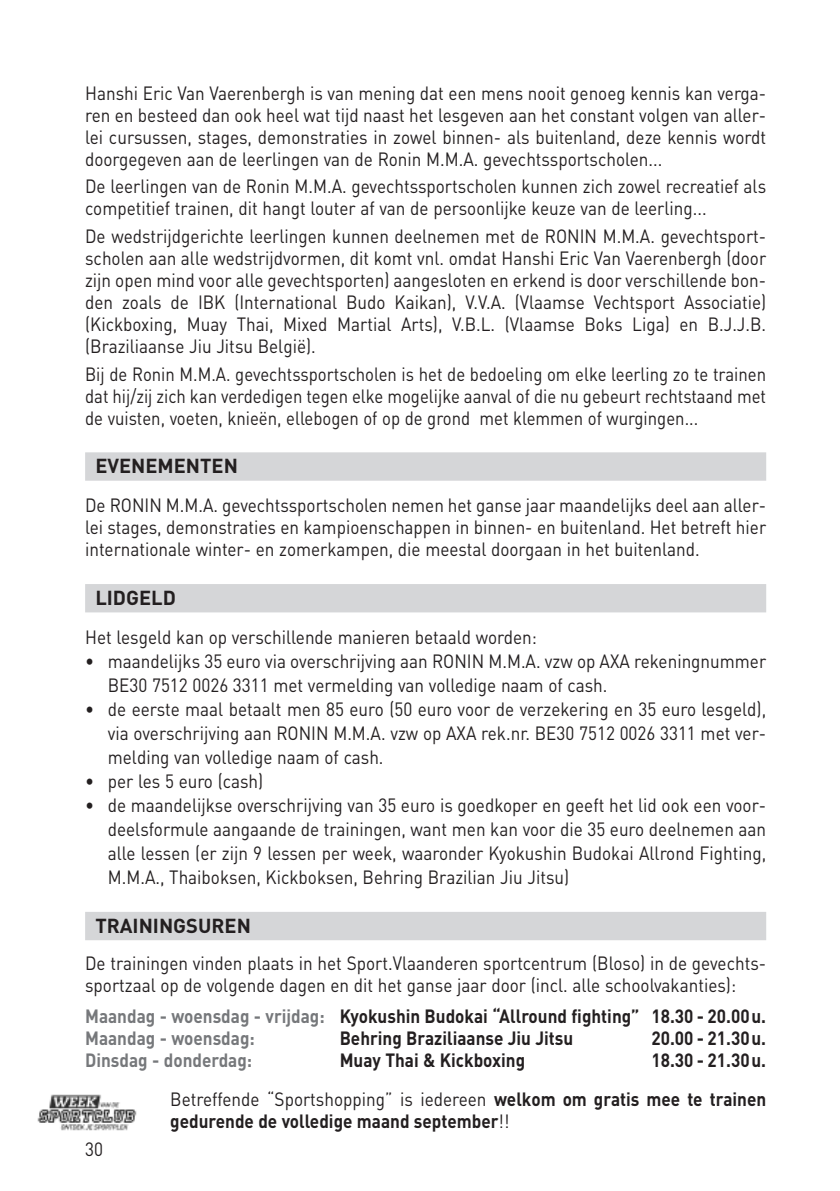
<style>
.page{position:relative;width:840px;height:1191px;background:#fff}
.page>*{position:absolute;margin:0;border:0;box-sizing:border-box;transform-origin:0 0}
.t1{font:700 20px "DIN";color:#231f20}
.t2{font:19px/22px "DIN";color:#231f20;text-align:justify;scale:.9 1}
.t3{font:700 19px/22px "DIN";color:#231f20;scale:.9 1}
.t4{font:19px/22px "DIN";color:#231f20;text-align:justify;scale:.88 1}
.t5{font:700 19px "DIN";color:#76787b;scale:.9 1}
.s1{color:#76787b}
.s2{font-weight:400}
</style>
<div class="page">
<div style="left:85px;top:452px;width:680px;height:29px;background:#d5d6d8"></div>
<div style="left:85px;top:584px;width:680px;height:28px;background:#d5d6d8"></div>
<div style="left:85px;top:912px;width:680px;height:28px;background:#d5d6d8"></div>
<img style="left:37px;top:1094px;width:100px;height:37px">
<p class="t2" style="left:85px;top:84px;width:757px">Hanshi Eric Van Vaerenbergh is van mening dat een mens nooit genoeg kennis kan verga&shy;ren en besteed dan ook heel wat tijd naast het lesgeven aan het constant volgen van aller&shy;lei cursussen, stages, demonstraties in zowel binnen- als buitenland, deze kennis wordt doorgegeven aan de leerlingen van de Ronin M.M.A. gevechtssportscholen...</p>
<p class="t2" style="left:85px;top:177px;width:757px">De leerlingen van de Ronin M.M.A. gevechtssportscholen kunnen zich zowel recreatief als competitief trainen, dit hangt louter af van de persoonlijke keuze van de leerling...</p>
<p class="t2" style="left:85px;top:227px;width:757px">De wedstrijdgerichte leerlingen kunnen deelnemen met de RONIN M.M.A. gevechtsport&shy;scholen aan alle wedstrijdvormen, dit komt vnl. omdat Hanshi Eric Van Vaerenbergh (door zijn open mind voor alle gevechtsporten) aangesloten en erkend is door verschillende bon&shy;den zoals de IBK (International Budo Kaikan), V.V.A. (Vlaamse Vechtsport Associatie) (Kickboxing, Muay Thai, Mixed Martial Arts), V.B.L. (Vlaamse Boks Liga) en B.J.J.B. (Braziliaanse Jiu Jitsu België).</p>
<p class="t4" style="left:85px;top:365px;width:775px">Bij de Ronin M.M.A. gevechtssportscholen is het de bedoeling om elke leerling zo te trainen dat hij/zij zich kan verdedigen tegen elke mogelijke aanval of die nu gebeurt rechtstaand met de vuisten, voeten, knieën, ellebogen of op de grond met klemmen of wurgingen...</p>
<p class="t1" style="left:95px;top:459px;width:144px">EVENEMENTEN</p>
<p class="t2" style="left:85px;top:496px;width:757px">De RONIN M.M.A. gevechtssportscholen nemen het ganse jaar maandelijks deel aan aller&shy;lei stages, demonstraties en kampioenschappen in binnen- en buitenland. Het betreft hier internationale winter- en zomerkampen, die meestal doorgaan in het buitenland.</p>
<p class="t1" style="left:95px;top:591px;width:82px">LIDGELD</p>
<p class="t2" style="left:85px;top:628px;width:503px">Het lesgeld kan op verschillende manieren betaald worden:</p>
<p class="t2" style="left:108px;top:651px;width:732px;line-height:24px;text-indent:-23px">• maandelijks 35 euro via overschrijving aan RONIN M.M.A. vzw op AXA rekeningnummer<br>BE30 7512 0026 3311 met vermelding van volledige naam of cash.</p>
<p class="t2" style="left:108px;top:699px;width:732px;line-height:24px;text-indent:-23px">• de eerste maal betaalt men 85 euro (50 euro voor de verzekering en 35 euro lesgeld), via overschrijving aan RONIN M.M.A. vzw op AXA rek.nr. BE30 7512 0026 3311 met ver&shy;melding van volledige naam of cash.</p>
<p class="t2" style="left:85px;top:772px;width:199px">• per les 5 euro (cash)</p>
<p class="t2" style="left:108px;top:795px;width:732px;line-height:24px;text-indent:-23px">• de maandelijkse overschrijving van 35 euro is goedkoper en geeft het lid ook een voor&shy;deelsformule aangaande de trainingen, want men kan voor die 35 euro deelnemen aan alle lessen (er zijn 9 lessen per week, waaronder Kyokushin Budokai Allrond Fighting, M.M.A., Thaiboksen, Kickboksen, Behring Brazilian Jiu Jitsu)</p>
<p class="t1" style="left:95px;top:918px;width:157px">TRAININGSUREN</p>
<p class="t2" style="left:85px;top:954px;width:757px">De trainingen vinden plaats in het Sport.Vlaanderen sportcentrum (Bloso) in de gevechts&shy;sportzaal op de volgende dagen en dit het ganse jaar door (incl. alle schoolvakanties):</p>
<p class="t3" style="left:85px;top:1007px;width:757px"><span class="s1">Maandag - woensdag - vrijdag:</span> Kyokushin Budokai “Allround fighting” 18.30 - 20.00u.<br><span class="s1">Maandag - woensdag:</span></p>
<p class="t3" style="left:339px;top:1029px;width:261px">Behring Braziliaanse Jiu Jitsu</p>
<p class="t3" style="left:651px;top:1029px;width:129px">20.00 - 21.30u.</p>
<p class="t5" style="left:85px;top:1053px;width:187px">Dinsdag - donderdag:</p>
<p class="t3" style="left:339px;top:1051px;width:207px">Muay Thai &amp; Kickboxing</p>
<p class="t3" style="left:170px;top:1042px;width:663px;line-height:39px;text-align:right">18.30 - 21.30u.<br><span class="s2">Betreffende “Sportshopping” is iedereen</span> welkom om gratis mee te trainen</p>
<p class="t3" style="left:170px;top:1112px;width:378px">gedurende de volledige maand september<span class="s2">!!</span></p>
<p class="t2" style="left:85px;top:1140px;width:21px">30</p>
</div>
